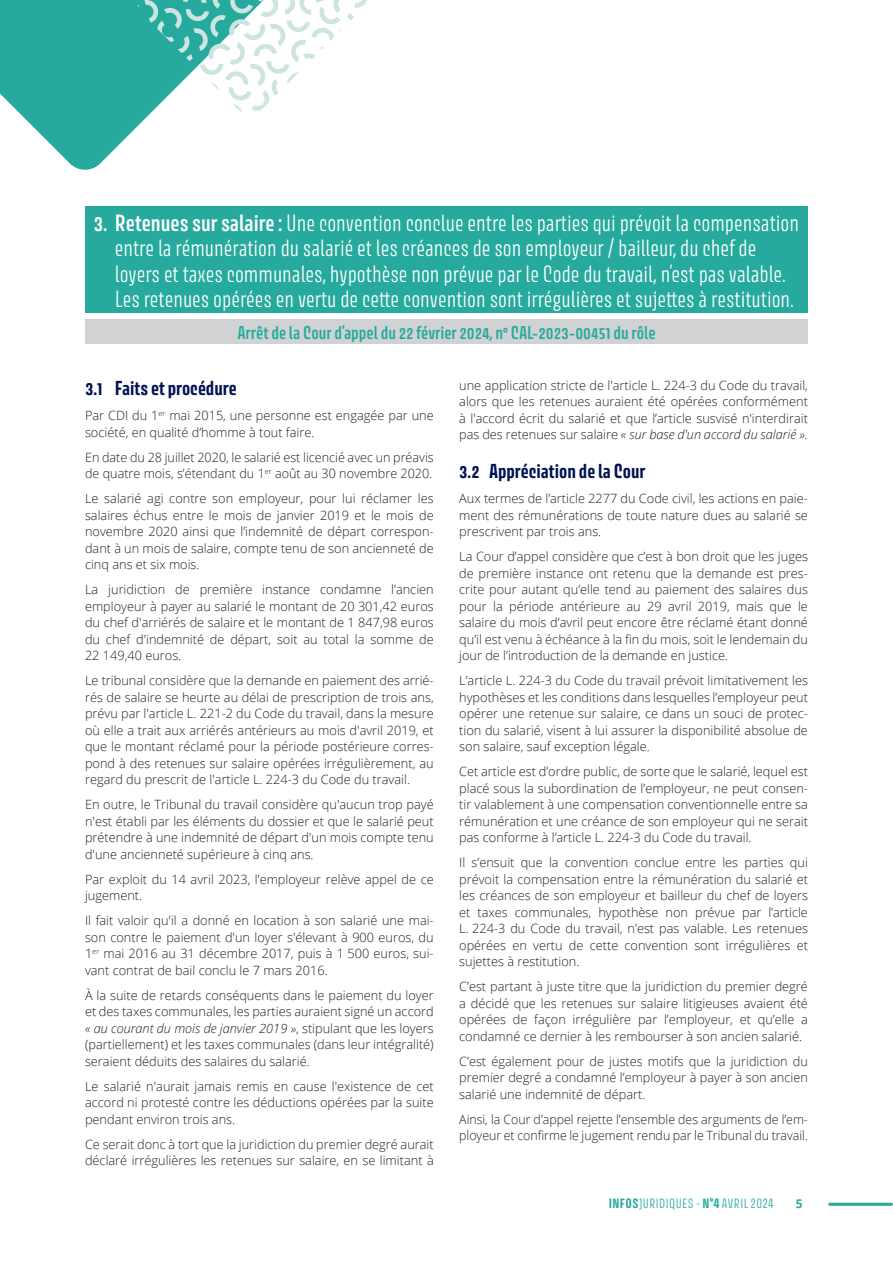
<style>
.page{position:relative;width:893px;height:1263px;background:#fff}
.page>*{position:absolute;margin:0;border:0;box-sizing:border-box;transform-origin:0 0}
.t1{font:300 21px/25.2px "Avory I Latn";color:#fff}
.t2{font:700 18px "Avory I Latn";color:#001352}
.Titre_ARRET{font:600 16.5px "Avory I Latn";color:#25aa9d}
.Texte_courant{font:300 12.75px/16.5px "Open Sans";color:#231f20;text-align:justify}
.t3{font:300 12px "Avory I Latn";letter-spacing:.035em;color:#25aa9d}
.t4{font:700 12px "Open Sans";color:#25aa9d}
.s1{font-weight:600}
.s2{font-style:italic}
.s3{font-weight:700}
</style>
<div class="page">
<svg style="left:0;top:0;width:149px;height:170px;fill:#25aa9d"></svg>
<hr style="left:830px;top:1203px;width:61px;height:3px;background:#25aa9d">
<svg style="left:135px;top:0;width:232px;height:115px"></svg>
<div style="left:85px;top:206px;width:723px;height:107px;background:#25aa9d"></div>
<div style="left:85px;top:320px;width:723px;height:24px;background:#d1d2d4"></div>
<p class="t1" style="left:115px;top:211px;width:686px;text-indent:-21px"><span class="s1">3. Retenues sur salaire :</span> Une convention conclue entre les parties qui prévoit la compensation entre la rémunération du salarié et les créances de son employeur / bailleur, du chef de loyers et taxes communales, hypothèse non prévue par le Code du travail, n’est pas valable.<br>Les retenues opérées en vertu de cette convention sont irrégulières et sujettes à restitution.</p>
<p class="Titre_ARRET" style="left:237px;top:322px;width:420px">Arrêt de la Cour d’appel du 22 février 2024, n° CAL-2023-00451 du rôle</p>
<p class="t2" style="left:85px;top:376px;width:153px">3.1 Faits et procédure</p>
<p class="Texte_courant" style="left:85px;top:407px;width:350px">Par CDI du 1<sup>er</sup> mai 2015, une personne est engagée par une société, en qualité d’homme à tout faire.</p>
<p class="Texte_courant" style="left:85px;top:448px;width:350px">En date du 28 juillet 2020, le salarié est licencié avec un préavis de quatre mois, s’étendant du 1<sup>er</sup> août au 30 novembre 2020.</p>
<p class="Texte_courant" style="left:85px;top:490px;width:350px">Le salarié agi contre son employeur, pour lui réclamer les salaires échus entre le mois de janvier 2019 et le mois de novembre 2020 ainsi que l’indemnité de départ correspon&shy;dant à un mois de salaire, compte tenu de son ancienneté de cinq ans et six mois.</p>
<p class="Texte_courant" style="left:85px;top:581px;width:350px">La juridiction de première instance condamne l’ancien employeur à payer au salarié le montant de 20 301,42 euros du chef d'arriérés de salaire et le montant de 1 847,98 euros du chef d'indemnité de départ, soit au total la somme de 22 149,40 euros.</p>
<p class="Texte_courant" style="left:85px;top:672px;width:350px">Le tribunal considère que la demande en paiement des arrié&shy;rés de salaire se heurte au délai de prescription de trois ans, prévu par l'article L. 221-2 du Code du travail, dans la mesure où elle a trait aux arriérés antérieurs au mois d'avril 2019, et que le montant réclamé pour la période postérieure corres&shy;pond à des retenues sur salaire opérées irrégulièrement, au regard du prescrit de l'article L. 224-3 du Code du travail.</p>
<p class="Texte_courant" style="left:85px;top:796px;width:350px">En outre, le Tribunal du travail considère qu'aucun trop payé n'est établi par les éléments du dossier et que le salarié peut prétendre à une indemnité de départ d'un mois compte tenu d'une ancienneté supérieure à cinq ans.</p>
<p class="Texte_courant" style="left:85px;top:870px;width:350px">Par exploit du 14 avril 2023, l’employeur relève appel de ce jugement.</p>
<p class="Texte_courant" style="left:85px;top:912px;width:350px">Il fait valoir qu'il a donné en location à son salarié une mai&shy;son contre le paiement d'un loyer s'élevant à 900 euros, du 1<sup>er</sup> mai 2016 au 31 décembre 2017, puis à 1 500 euros, sui&shy;vant contrat de bail conclu le 7 mars 2016.</p>
<p class="Texte_courant" style="left:85px;top:986px;width:350px">À la suite de retards conséquents dans le paiement du loyer et des taxes communales, les parties auraient signé un accord <span class="s2">« au courant du mois de janvier 2019 »</span>, stipulant que les loyers (partiellement) et les taxes communales (dans leur intégralité) seraient déduits des salaires du salarié.</p>
<p class="Texte_courant" style="left:85px;top:1077px;width:350px">Le salarié n'aurait jamais remis en cause l'existence de cet accord ni protesté contre les déductions opérées par la suite pendant environ trois ans.</p>
<p class="Texte_courant" style="left:85px;top:1135px;width:350px">Ce serait donc à tort que la juridiction du premier degré aurait déclaré irrégulières les retenues sur salaire, en se limitant à</p>
<p class="Texte_courant" style="left:459px;top:377px;width:350px">une application stricte de l'article L. 224-3 du Code du travail, alors que les retenues auraient été opérées conformément à l'accord écrit du salarié et que l’article susvisé n'interdirait pas des retenues sur salaire <span class="s2">« sur base d'un accord du salarié ».</span></p>
<p class="t2" style="left:459px;top:459px;width:188px">3.2 Appréciation de la Cour</p>
<p class="Texte_courant" style="left:459px;top:490px;width:350px">Aux termes de l’article 2277 du Code civil, les actions en paie&shy;ment des rémunérations de toute nature dues au salarié se prescrivent par trois ans.</p>
<p class="Texte_courant" style="left:459px;top:548px;width:350px">La Cour d’appel considère que c’est à bon droit que les juges de première instance ont retenu que la demande est pres&shy;crite pour autant qu’elle tend au paiement des salaires dus pour la période antérieure au 29 avril 2019, mais que le salaire du mois d’avril peut encore être réclamé étant donné qu’il est venu à échéance à la fin du mois, soit le lendemain du jour de l’introduction de la demande en justice.</p>
<p class="Texte_courant" style="left:459px;top:672px;width:350px">L’article L. 224-3 du Code du travail prévoit limitativement les hypothèses et les conditions dans lesquelles l’employeur peut opérer une retenue sur salaire, ce dans un souci de protec&shy;tion du salarié, visent à lui assurer la disponibilité absolue de son salaire, sauf exception légale.</p>
<p class="Texte_courant" style="left:459px;top:763px;width:350px">Cet article est d’ordre public, de sorte que le salarié, lequel est placé sous la subordination de l’employeur, ne peut consen&shy;tir valablement à une compensation conventionnelle entre sa rémunération et une créance de son employeur qui ne serait pas conforme à l’article L. 224-3 du Code du travail.</p>
<p class="Texte_courant" style="left:459px;top:854px;width:350px">Il s’ensuit que la convention conclue entre les parties qui prévoit la compensation entre la rémunération du salarié et les créances de son employeur et bailleur du chef de loyers et taxes communales, hypothèse non prévue par l’article L. 224-3 du Code du travail, n’est pas valable. Les retenues opérées en vertu de cette convention sont irrégulières et sujettes à restitution.</p>
<p class="Texte_courant" style="left:459px;top:978px;width:350px">C’est partant à juste titre que la juridiction du premier degré a décidé que les retenues sur salaire litigieuses avaient été opérées de façon irrégulière par l’employeur, et qu’elle a condamné ce dernier à les rembourser à son ancien salarié.</p>
<p class="Texte_courant" style="left:459px;top:1052px;width:350px">C’est également pour de justes motifs que la juridiction du premier degré a condamné l’employeur à payer à son ancien salarié une indemnité de départ.</p>
<p class="Texte_courant" style="left:459px;top:1110px;width:350px">Ainsi, la Cour d’appel rejette l’ensemble des arguments de l’em&shy;ployeur et confirme le jugement rendu par le Tribunal du travail.</p>
<p class="t3" style="left:609px;top:1195px;width:166px"><span class="s3">INFOS</span>JURIDIQUES - <span class="s3">N°4</span> AVRIL 2024</p>
<p class="t4" style="left:796px;top:1195px;width:8px">5</p>
</div>
